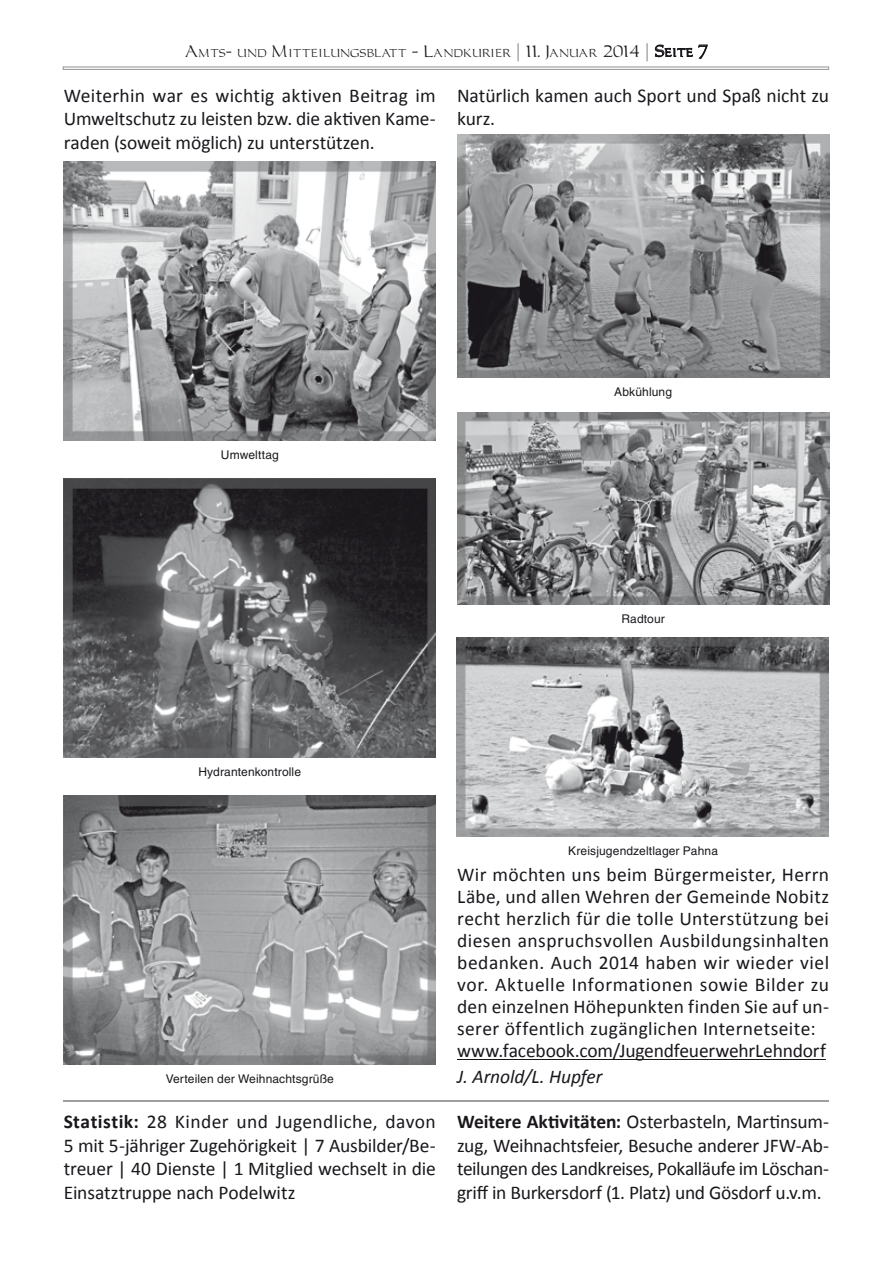
<style>
.page{position:relative;width:893px;height:1263px;background:#fff}
.page>*{position:absolute;margin:0;border:0;box-sizing:border-box;transform-origin:0 0}
.t1{font:19.5px/23.4px "Calibri";letter-spacing:.015em;color:#1a171c;text-align:justify}
.t2{font:italic 19.5px "Calibri";letter-spacing:-.01em;color:#1a171c}
.t3{font:15px "Carleton";color:#1a171c}
.t4{font:12px "Helvetica";letter-spacing:.01em;color:#1a171c}
.s1{font-size:18px;color:#9d9ea0}
.s2{font-weight:700}
</style>
<div class="page">
<svg style="left:63px;top:66px;width:766px;height:4px"></svg>
<svg style="left:655px;top:44px;width:53px;height:15px"></svg>
<hr style="left:457px;top:1059px;width:369px;height:1px;background:#1a171c">
<img style="left:64px;top:162px;width:372px;height:279px">
<img style="left:64px;top:478px;width:372px;height:279px">
<img style="left:64px;top:795px;width:372px;height:269px">
<img style="left:457px;top:135px;width:372px;height:243px">
<img style="left:457px;top:412px;width:372px;height:192px">
<img style="left:456px;top:638px;width:372px;height:199px">
<hr style="left:64px;top:1101px;width:765px;height:1px;background:#9d9ea0">
<p class="t3" style="left:185px;top:42px;width:524px">Amts- und Mitteilungsblatt – Landkurier <span class="s1">|</span> 11. Januar 2014 <span class="s1">|</span> Seite 7</p>
<p class="t1" style="left:64px;top:84px;width:374px">Weiterhin war es wichtig aktiven Beitrag im Umweltschutz zu leisten bzw. die aktiven Kame&shy;raden (soweit möglich) zu unterstützen.</p>
<p class="t1" style="left:457px;top:84px;width:373px">Natürlich kamen auch Sport und Spaß nicht zu kurz.</p>
<p class="t4" style="left:221px;top:448px;width:59px">Umwelttag</p>
<p class="t4" style="left:198px;top:765px;width:104px">Hydrantenkontrolle</p>
<p class="t4" style="left:166px;top:1072px;width:170px">Verteilen der Weihnachtsgrüße</p>
<p class="t4" style="left:614px;top:385px;width:59px">Abkühlung</p>
<p class="t4" style="left:621px;top:612px;width:45px">Radtour</p>
<p class="t4" style="left:568px;top:844px;width:151px">Kreisjugendzeltlager Pahna</p>
<p class="t1" style="left:457px;top:864px;width:374px;line-height:21.9px;text-align:left">Wir möchten uns beim Bürgermeister, Herrn Läbe, und allen Wehren der Gemeinde Nobitz recht herzlich für die tolle Unterstützung bei diesen anspruchsvollen Ausbildungsinhalten bedanken. Auch 2014 haben wir wieder viel vor. Aktuelle Informationen sowie Bilder zu den einzelnen Höhepunkten finden Sie auf un&shy;serer öffentlich zugänglichen Internetseite: www.facebook.com/JugendfeuerwehrLehndorf</p>
<p class="t2" style="left:457px;top:1063px;width:147px">J. Arnold/L. Hupfer</p>
<p class="t1" style="left:64px;top:1110px;width:374px"><span class="s2">Statistik:</span> 28 Kinder und Jugendliche, davon 5 mit 5-jähriger Zugehörigkeit | 7 Ausbilder/Be&shy;treuer | 40 Dienste | 1 Mitglied wechselt in die Einsatztruppe nach Podelwitz</p>
<p class="t1" style="left:457px;top:1110px;width:374px"><span class="s2">Weitere Aktivitäten:</span> Osterbasteln, Martinsum&shy;zug, Weihnachtsfeier, Besuche anderer JFW-Ab&shy;teilungen des Landkreises, Pokalläufe im Löschan&shy;griff in Burkersdorf (1. Platz) und Gösdorf u.v.m.</p>
</div>
